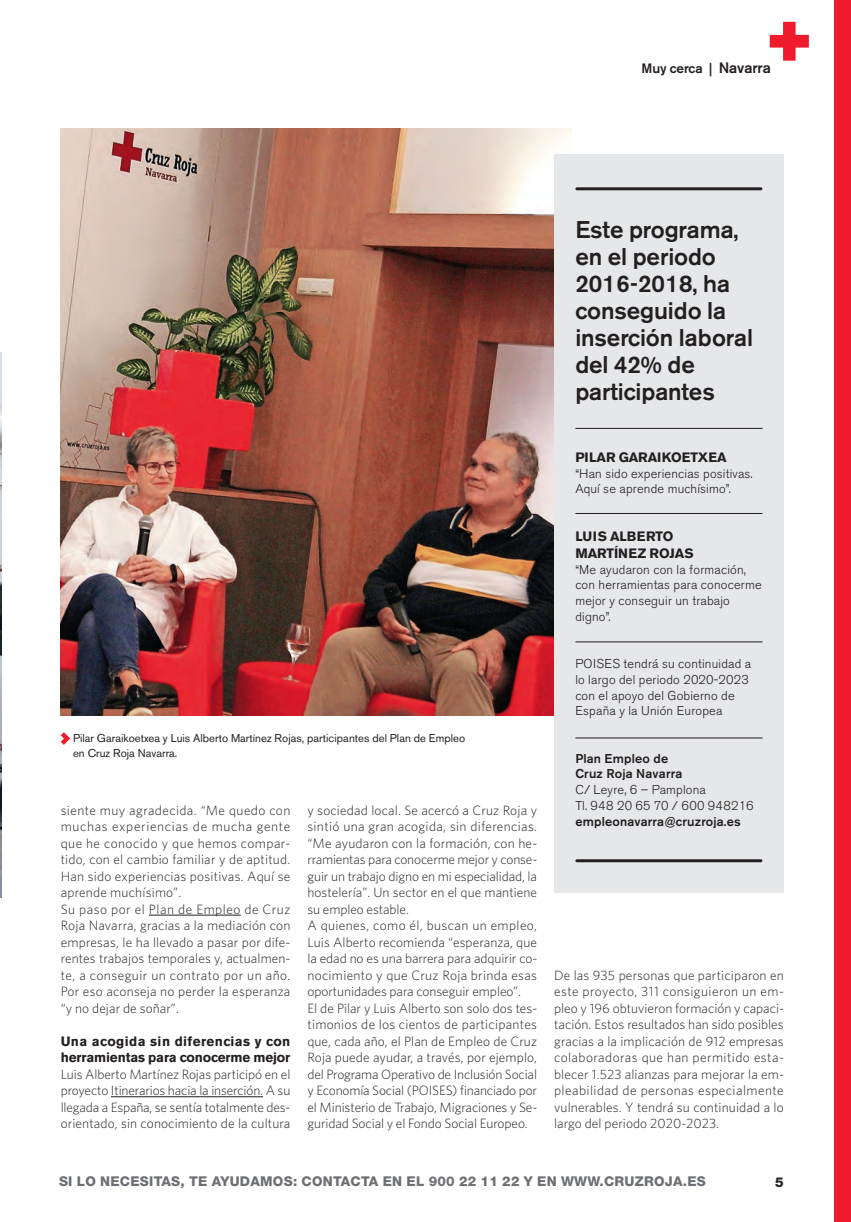
<style>
.page{position:relative;width:851px;height:1222px;background:#fff}
.page>*{position:absolute;margin:0;border:0;box-sizing:border-box;transform-origin:0 0}
.t1{font:500 24px/27px "Akzidenz Grotesk BE";letter-spacing:-.005em;color:#231f20}
.t2{font:300 13.5px/16.5px "Whitney";letter-spacing:.01em;color:#231f20}
.t3{font:700 13.5px/16.5px "Akzidenz Grotesk BE";letter-spacing:-.005em;color:#231f20}
.t4{font:800 13.5px "Helvetica Neue";letter-spacing:.02em;color:#6d6f74}
.t5{font:500 13.5px "Akzidenz Grotesk BE";letter-spacing:-.005em;color:#231f20}
.t6{font:800 13.5px "Helvetica Neue";color:#231f20}
.t7{font:300 12.75px/15.8px "Akzidenz Grotesk BE";letter-spacing:.015em;color:#231f20}
.t8{font:500 12.75px/15.8px "Akzidenz Grotesk BE";letter-spacing:.015em;color:#231f20}
.t9{font:11.25px/15px "Akzidenz Grotesk BE";letter-spacing:.005em;color:#231f20}
.s1{font-size:15px}
</style>
<div class="page">
<div style="left:834px;top:0;width:17px;height:1221px;background:#ee1b2c"></div>
<svg style="left:769px;top:22px;width:40px;height:39px"></svg>
<svg style="left:61px;top:732px;width:9px;height:12px"></svg>
<hr style="left:149px;top:914px;width:92px;height:1px;background:#231f20">
<hr style="left:111px;top:1096px;width:152px;height:1px;background:#231f20">
<img style="left:0;top:352px;width:1px;height:545px">
<img style="left:61px;top:129px;width:510px;height:586px">
<div style="left:554px;top:154px;width:230px;height:738px;background:#e6e7e9"></div>
<hr style="left:575px;top:428px;width:187px;height:1px;background:#231f20">
<hr style="left:575px;top:737px;width:187px;height:1px;background:#231f20">
<hr style="left:575px;top:641px;width:187px;height:1px;background:#231f20">
<hr style="left:575px;top:513px;width:187px;height:1px;background:#231f20">
<hr style="left:577px;top:187px;width:184px;height:3px;background:#231f20">
<hr style="left:577px;top:859px;width:184px;height:3px;background:#231f20">
<p class="t5" style="left:641px;top:63px;width:131px">Muy cerca | <span class="s1">Navarra</span></p>
<h1 class="t1" style="left:575px;top:218px;width:179px">Este programa, en el periodo<br>2016-2018, ha conseguido la inserción laboral del 42% de participantes</h1>
<p class="t9" style="left:73px;top:732px;width:394px">Pilar Garaikoetxea y Luis Alberto Martínez Rojas, participantes del Plan de Empleo en Cruz Roja Navarra.</p>
<p class="t2" style="left:61px;top:802px;width:231px">siente muy agradecida. “Me quedo con muchas experiencias de mucha gente que he conocido y que hemos compar&shy;tido, con el cambio familiar y de aptitud.<br>Han sido experiencias positivas. Aquí se aprende muchísimo”.<br>Su paso por el Plan de Empleo de Cruz Roja Navarra, gracias a la mediación con empresas, le ha llevado a pasar por dife&shy;rentes trabajos temporales y, actualmen&shy;te, a conseguir un contrato por un año.<br>Por eso aconseja no perder la esperanza “y no dejar de soñar”.</p>
<p class="t3" style="left:61px;top:1033px;width:231px">Una acogida sin diferencias y con herramientas para conocerme mejor</p>
<p class="t2" style="left:61px;top:1066px;width:231px;text-align:justify">Luis Alberto Martínez Rojas participó en el proyecto Itinerarios hacia la inserción. A su llegada a España, se sentía totalmente des&shy;orientado, sin conocimiento de la cultura</p>
<p class="t2" style="left:307px;top:802px;width:231px">y sociedad local. Se acercó a Cruz Roja y sintió una gran acogida, sin diferencias. “Me ayudaron con la formación, con he&shy;rramientas para conocerme mejor y conse&shy;guir un trabajo digno en mi especialidad, la hostelería”. Un sector en el que mantiene su empleo estable.<br>A quienes, como él, buscan un empleo, Luis Alberto recomienda “esperanza, que la edad no es una barrera para adquirir co&shy;nocimiento y que Cruz Roja brinda esas oportunidades para conseguir empleo”.<br>El de Pilar y Luis Alberto son solo dos tes&shy;timonios de los cientos de participantes que, cada año, el Plan de Empleo de Cruz Roja puede ayudar, a través, por ejemplo, del Programa Operativo de Inclusión Social y Economía Social (POISES) financiado por el Ministerio de Trabajo, Migraciones y Se&shy;guridad Social y el Fondo Social Europeo.</p>
<p class="t3" style="left:575px;top:450px;width:153px">PILAR GARAIKOETXEA</p>
<p class="t7" style="left:575px;top:466px;width:179px">“Han sido experiencias positivas.<br>Aquí se aprende muchísimo”.</p>
<p class="t3" style="left:575px;top:529px;width:120px">LUIS ALBERTO<br>MARTÍNEZ ROJAS</p>
<p class="t7" style="left:575px;top:562px;width:188px">“Me ayudaron con la formación, con herramientas para conocerme mejor y conseguir un trabajo digno”.</p>
<p class="t7" style="left:575px;top:657px;width:177px">POISES tendrá su continuidad a lo largo del periodo 2020-2023 con el apoyo del Gobierno de<br>España y la Unión Europea</p>
<p class="t8" style="left:575px;top:751px;width:108px">Plan Empleo de<br>Cruz Roja Navarra</p>
<p class="t7" style="left:575px;top:783px;width:180px">C/ Leyre, 6 – Pamplona<br>Tl. 948 20 65 70 / 600 948216</p>
<p class="t8" style="left:575px;top:814px;width:167px">empleonavarra@cruzroja.es</p>
<p class="t2" style="left:554px;top:967px;width:231px;text-align:justify">De las 935 personas que participaron en este proyecto, 311 consiguieron un em&shy;pleo y 196 obtuvieron formación y capaci&shy;tación. Estos resultados han sido posibles gracias a la implicación de 912 empresas colaboradoras que han permitido esta&shy;blecer 1.523 alianzas para mejorar la em&shy;pleabilidad de personas especialmente vulnerables. Y tendrá su continuidad a lo largo del periodo 2020-2023.</p>
<p class="t4" style="left:59px;top:1175px;width:648px">SI LO NECESITAS, TE AYUDAMOS: CONTACTA EN EL 900 22 11 22 Y EN WWW.CRUZROJA.ES</p>
<p class="t6" style="left:775px;top:1176px;width:10px">5</p>
</div>
